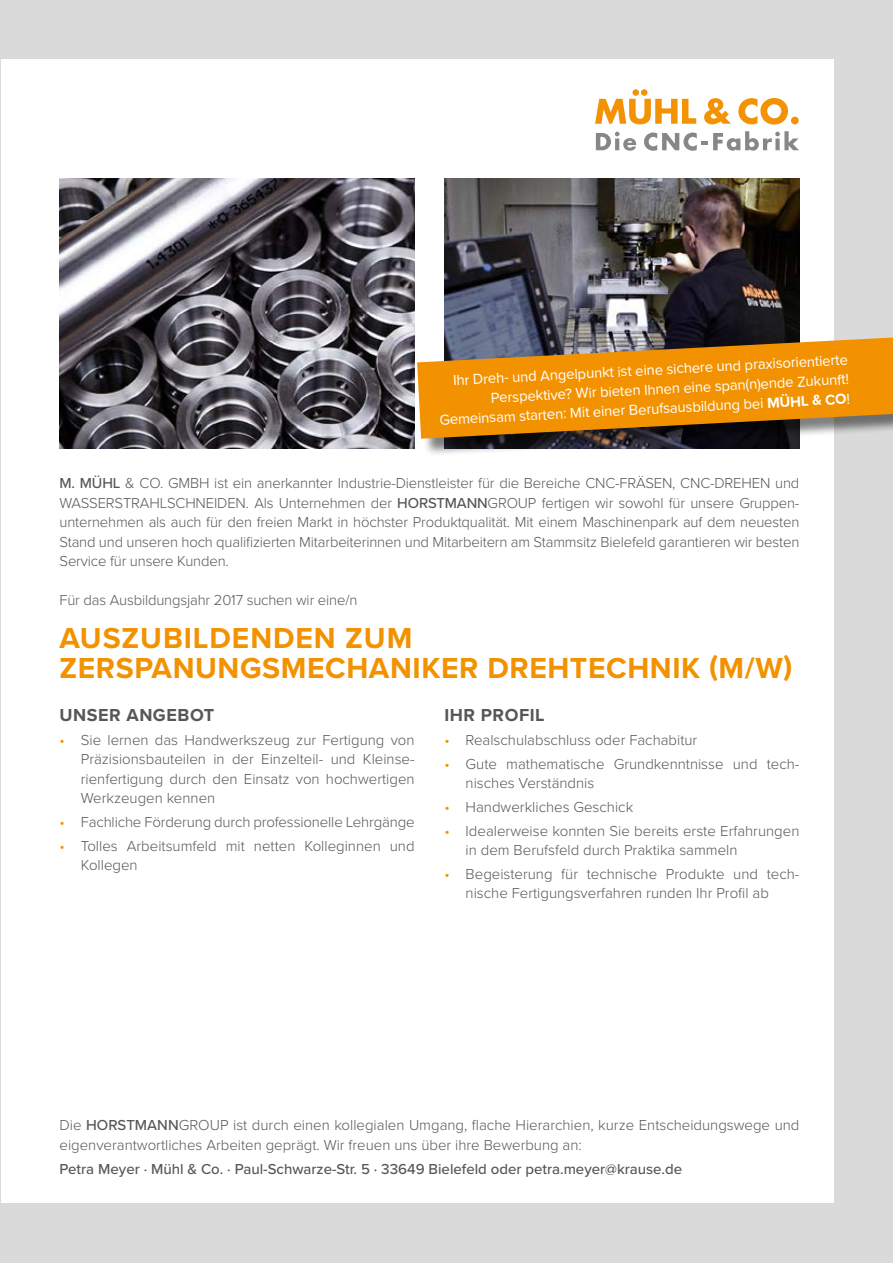
<style>
.page{position:relative;width:893px;height:1263px;background:#fff}
.page>*{position:absolute;margin:0;border:0;box-sizing:border-box;transform-origin:0 0}
.t1{font:700 30px/30px "Proxima Nova";letter-spacing:.02em;color:#f39200}
.t2{font:700 18px "Proxima Nova";letter-spacing:.03em;color:#575756}
.t3{font:300 15px/19.5px "Proxima Nova";color:#575756}
.t4{font:15px/19.5px "Proxima Nova";color:#fff;text-align:right}
.t5{font:500 15px "Proxima Nova";color:#575756}
.s1{font-weight:700}
.s2{font-weight:500}
.s3{color:#f39200}
</style>
<div class="page">
<div style="left:0;top:0;width:892px;height:1263px;background:#dadada"></div>
<div style="left:1px;top:60px;width:832px;height:1143px;background:#fff"></div>
<svg style="left:595px;top:89px;width:101px;height:35px"></svg>
<svg style="left:704px;top:98px;width:27px;height:26px"></svg>
<svg style="left:738px;top:98px;width:50px;height:27px"></svg>
<div style="left:791px;top:117px;width:8px;height:7px;background:#f39205;border-radius:50%"></div>
<svg style="left:596px;top:132px;width:40px;height:19px"></svg>
<svg style="left:644px;top:131px;width:155px;height:20px"></svg>
<img style="left:444px;top:179px;width:355px;height:158px">
<img style="left:60px;top:179px;width:355px;height:270px">
<div style="left:420px;top:340px;width:473px;height:117px;background:#000;opacity:.5"></div>
<svg style="left:417px;top:337px;width:476px;height:102px;background:#cd851a"></svg>
<p class="t4" style="left:437px;top:372px;width:412px;rotate:-3deg">Ihr Dreh- und Angelpunkt ist eine sichere und praxisorientierte<br>Perspektive? Wir bieten Ihnen eine span(n)ende Zukunft!<br>Gemeinsam starten: Mit einer Berufsausbildung bei <span class="s1">MÜHL &amp; CO</span>!</p>
<p class="t3" style="left:60px;top:474px;width:741px;text-align:justify"><span class="s2">M. MÜHL</span> &amp; CO. GMBH ist ein anerkannter Industrie-Dienstleister für die Bereiche CNC-FRÄSEN, CNC-DREHEN und WASSERSTRAHLSCHNEIDEN. Als Unternehmen der <span class="s2">HORSTMANN</span>GROUP fertigen wir sowohl für unsere Gruppen&shy;unternehmen als auch für den freien Markt in höchster Produktqualität. Mit einem Maschinenpark auf dem neuesten Stand und unseren hoch qualifizierten Mitarbeiterinnen und Mitarbeitern am Stammsitz Bielefeld garantieren wir besten Service für unsere Kunden.</p>
<p class="t3" style="left:60px;top:591px;width:299px">Für das Ausbildungsjahr 2017 suchen wir eine/n</p>
<h1 class="t1" style="left:60px;top:624px;width:734px">AUSZUBILDENDEN ZUM<br>ZERSPANUNGSMECHANIKER DREHTECHNIK (M/W)</h1>
<p class="t2" style="left:60px;top:704px;width:156px">UNSER ANGEBOT</p>
<p class="t3" style="left:81px;top:730px;width:335px;text-align:justify;text-indent:-21px"><span class="s3">•</span> Sie lernen das Handwerkszeug zur Fertigung von Präzisionsbauteilen in der Einzelteil- und Kleinse&shy;rienfertigung durch den Einsatz von hochwertigen Werkzeugen kennen</p>
<p class="t3" style="left:60px;top:813px;width:357px"><span class="s3">•</span> Fachliche Förderung durch professionelle Lehrgänge</p>
<p class="t3" style="left:81px;top:836px;width:335px;text-indent:-21px"><span class="s3">•</span> Tolles Arbeitsumfeld mit netten Kolleginnen und<br>Kollegen</p>
<p class="t2" style="left:444px;top:704px;width:102px">IHR PROFIL</p>
<p class="t3" style="left:444px;top:730px;width:254px"><span class="s3">•</span> Realschulabschluss oder Fachabitur</p>
<p class="t3" style="left:466px;top:754px;width:335px;text-indent:-21px"><span class="s3">•</span> Gute mathematische Grundkenntnisse und tech&shy;nisches Verständnis</p>
<p class="t3" style="left:444px;top:797px;width:190px"><span class="s3">•</span> Handwerkliches Geschick</p>
<p class="t3" style="left:466px;top:821px;width:335px;text-indent:-21px"><span class="s3">•</span> Idealerweise konnten Sie bereits erste Erfahrungen in dem Berufsfeld durch Praktika sammeln</p>
<p class="t3" style="left:466px;top:864px;width:335px;text-indent:-21px"><span class="s3">•</span> Begeisterung für technische Produkte und tech&shy;nische Fertigungsverfahren runden Ihr Profil ab</p>
<p class="t3" style="left:60px;top:1116px;width:741px">Die <span class="s2">HORSTMANN</span>GROUP ist durch einen kollegialen Umgang, flache Hierarchien, kurze Entscheidungswege und eigenverantwortliches Arbeiten geprägt. Wir freuen uns über ihre Bewerbung an:</p>
<p class="t5" style="left:60px;top:1160px;width:624px">Petra Meyer · Mühl &amp; Co. · Paul-Schwarze-Str. 5 · 33649 Bielefeld oder petra.meyer@krause.de</p>
</div>
